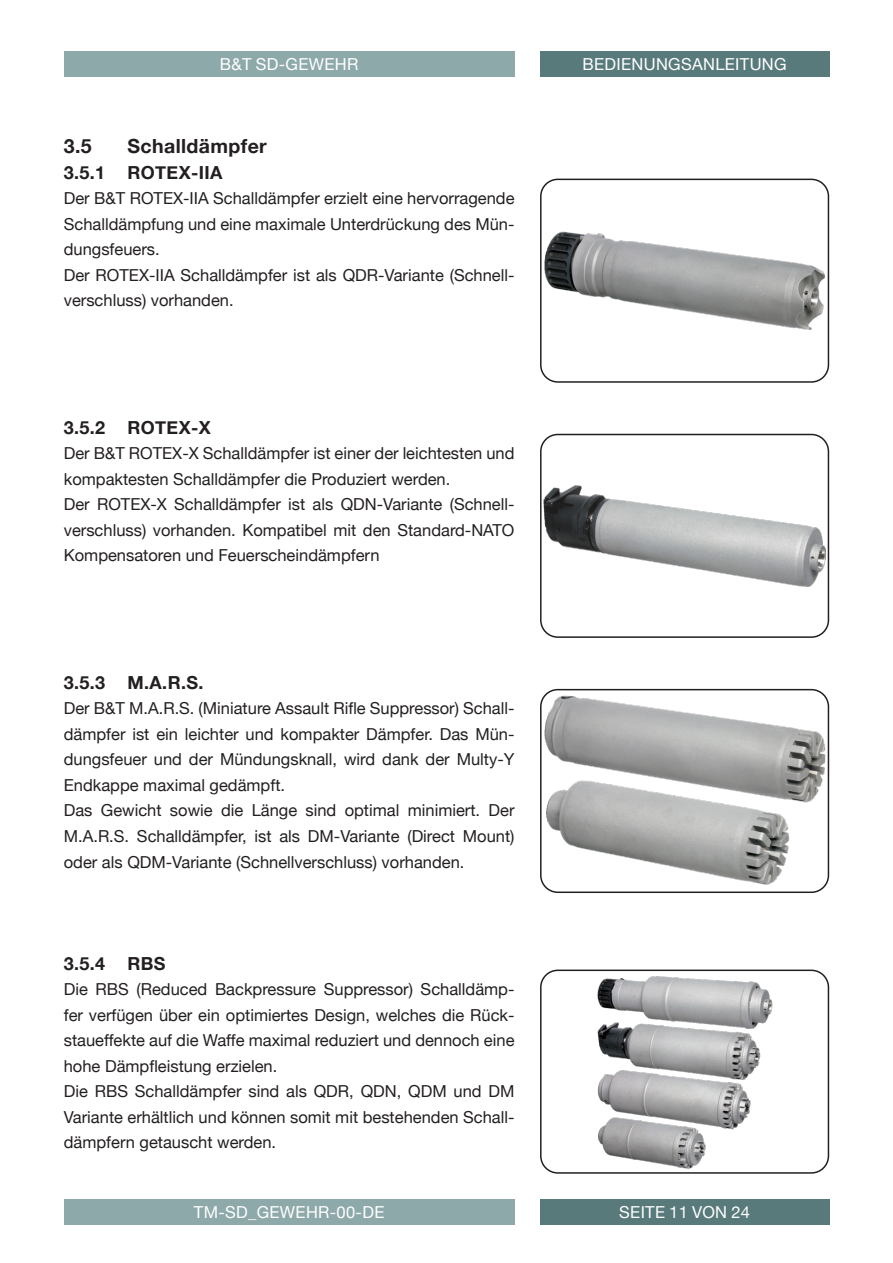
<style>
.page{position:relative;width:893px;height:1263px;background:#fff}
.page>*{position:absolute;margin:0;border:0;box-sizing:border-box;transform-origin:0 0}
.t1{font:700 19.5px "Helvetica Neue";letter-spacing:.02em;color:#231f20}
.t2{font:700 18px "Helvetica Neue";letter-spacing:.02em;color:#231f20}
.B_T_Fliesstext_Blocksatz{font:16.5px/25.5px "Helvetica Neue";color:#231f20;text-align:justify}
.B_T_Fliesstext{font:16.5px/25.5px "Helvetica Neue";color:#231f20;text-align:justify}
.t3{font:16.5px "Helvetica Neue";letter-spacing:.02em;color:#fff}
</style>
<div class="page">
<div style="left:540px;top:51px;width:289px;height:26px;background:#587a7b"></div>
<div style="left:64px;top:51px;width:450px;height:26px;background:#8ea9aa"></div>
<div style="left:64px;top:1199px;width:450px;height:26px;background:#8ea9aa"></div>
<div style="left:540px;top:1199px;width:289px;height:26px;background:#587a7b"></div>
<img style="left:545px;top:232px;width:280px;height:98px">
<div style="left:540px;top:179px;width:289px;height:204px;border:2px solid #231f20;border-radius:17px"></div>
<img style="left:544px;top:485px;width:282px;height:101px">
<div style="left:540px;top:434px;width:289px;height:204px;border:2px solid #231f20;border-radius:17px"></div>
<img style="left:544px;top:696px;width:281px;height:190px">
<div style="left:540px;top:689px;width:289px;height:204px;border:2px solid #231f20;border-radius:17px"></div>
<img style="left:597px;top:976px;width:176px;height:193px">
<div style="left:540px;top:969px;width:289px;height:205px;border:2px solid #231f20;border-radius:17px"></div>
<p class="t3" style="left:220px;top:54px;width:140px">B&amp;T SD-GEWEHR</p>
<p class="t3" style="left:582px;top:54px;width:206px">BEDIENUNGSANLEITUNG</p>
<p class="t1" style="left:64px;top:134px;width:29px">3.5</p>
<p class="t1" style="left:128px;top:134px;width:141px">Schalldämpfer</p>
<p class="t2" style="left:64px;top:161px;width:160px">3.5.1 ROTEX-IIA</p>
<p class="B_T_Fliesstext_Blocksatz" style="left:64px;top:185px;width:452px">Der B&amp;T ROTEX-IIA Schalldämpfer erzielt eine hervorragende Schalldämpfung und eine maximale Unterdrückung des Mün&shy;dungsfeuers.</p>
<p class="B_T_Fliesstext_Blocksatz" style="left:64px;top:262px;width:452px">Der ROTEX-IIA Schalldämpfer ist als QDR-Variante (Schnell&shy;verschluss) vorhanden.</p>
<p class="t2" style="left:64px;top:416px;width:148px">3.5.2 ROTEX-X</p>
<p class="B_T_Fliesstext_Blocksatz" style="left:64px;top:440px;width:452px">Der B&amp;T ROTEX-X Schalldämpfer ist einer der leichtesten und kompaktesten Schalldämpfer die Produziert werden.</p>
<p class="B_T_Fliesstext_Blocksatz" style="left:64px;top:491px;width:452px">Der ROTEX-X Schalldämpfer ist als QDN-Variante (Schnell&shy;verschluss) vorhanden. Kompatibel mit den Standard-NATO Kompensatoren und Feuerscheindämpfern</p>
<p class="t2" style="left:64px;top:671px;width:141px">3.5.3 M.A.R.S.</p>
<p class="B_T_Fliesstext" style="left:64px;top:695px;width:452px">Der B&amp;T M.A.R.S. (Miniature Assault Rifle Suppressor) Schall&shy;dämpfer ist ein leichter und kompakter Dämpfer. Das Mün&shy;dungsfeuer und der Mündungsknall, wird dank der Multy-Y Endkappe maximal gedämpft.</p>
<p class="B_T_Fliesstext" style="left:64px;top:798px;width:452px">Das Gewicht sowie die Länge sind optimal minimiert. Der M.A.R.S. Schalldämpfer, ist als DM-Variante (Direct Mount) oder als QDM-Variante (Schnellverschluss) vorhanden.</p>
<p class="t2" style="left:64px;top:952px;width:103px">3.5.4 RBS</p>
<p class="B_T_Fliesstext_Blocksatz" style="left:64px;top:976px;width:452px">Die RBS (Reduced Backpressure Suppressor) Schalldämp&shy;fer verfügen über ein optimiertes Design, welches die Rück&shy;staueffekte auf die Waffe maximal reduziert und dennoch eine hohe Dämpfleistung erzielen.</p>
<p class="B_T_Fliesstext_Blocksatz" style="left:64px;top:1078px;width:452px">Die RBS Schalldämpfer sind als QDR, QDN, QDM und DM Variante erhältlich und können somit mit bestehenden Schall&shy;dämpfern getauscht werden.</p>
<p class="t3" style="left:194px;top:1202px;width:192px">TM-SD_GEWEHR-00-DE</p>
<p class="t3" style="left:619px;top:1202px;width:132px">SEITE 11 VON 24</p>
</div>
